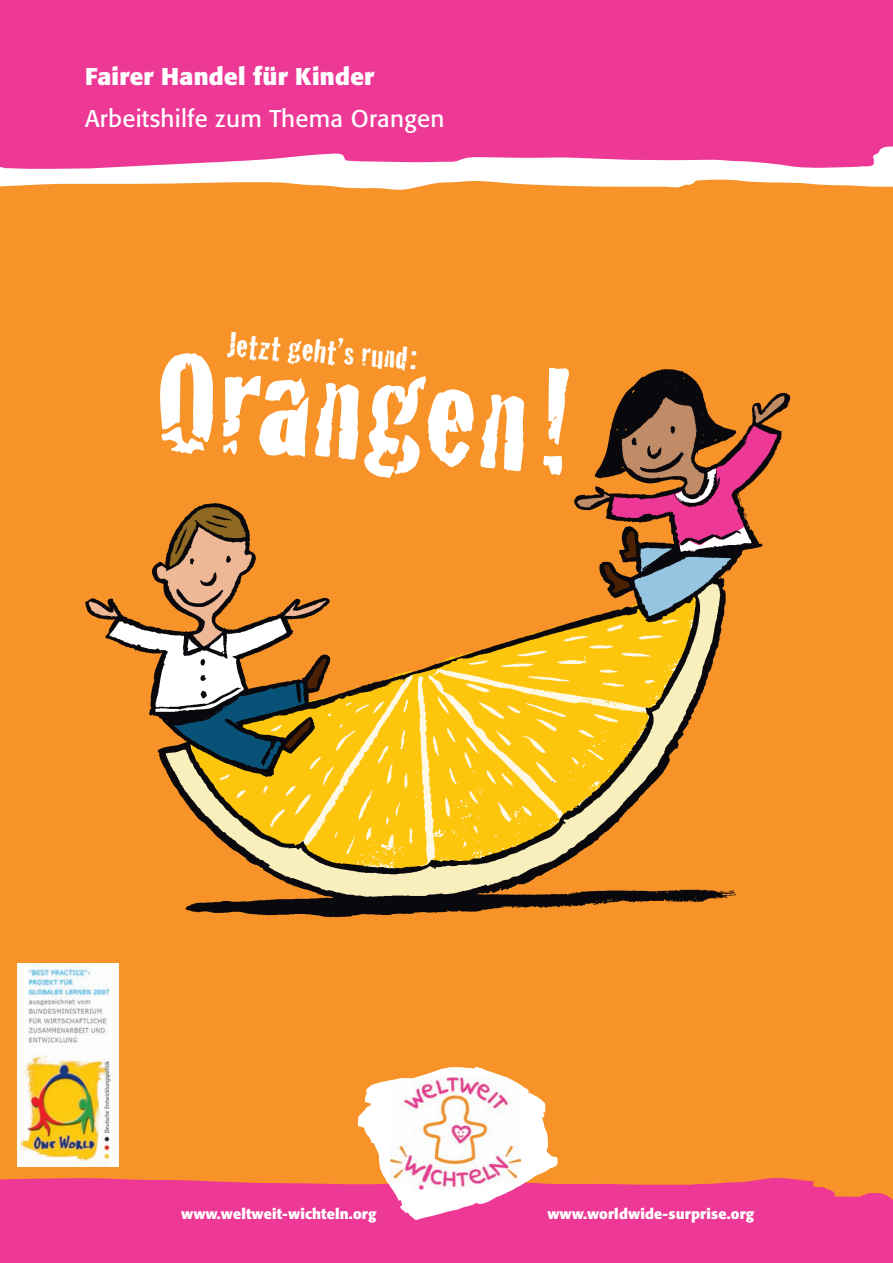
<style>
.page{position:relative;width:893px;height:1263px;background:#f79328}
.page>*{position:absolute;margin:0;border:0;box-sizing:border-box;transform-origin:0 0}
.t1{font:151.8px "Cracked";color:#fff}
.t2{font:34.2px "Cracked";color:#fff}
.t3{font:24px "Formata";letter-spacing:.01em;color:#fff}
.t4{font:700 24px "Formata";letter-spacing:.01em;color:#fff}
.t5{font:700 14.4px "Formata";letter-spacing:.01em;color:#fff}
</style>
<div class="page">
<svg style="left:0;top:169px;width:893px;height:21px;fill:#fff"></svg>
<div style="left:0;top:1178px;width:893px;height:85px;background:#ed3896"></div>
<div style="left:0;top:0;width:893px;height:169px;background:#ed3896"></div>
<svg style="left:357px;top:1067px;width:201px;height:153px"></svg>
<img style="left:391px;top:1077px;width:129px;height:112px">
<img style="left:18px;top:963px;width:100px;height:204px">
<img style="left:50px;top:363px;width:741px;height:667px">
<h3 class="t4" style="left:85px;top:61px;width:291px">Fairer Handel für Kinder</h3>
<h3 class="t3" style="left:85px;top:104px;width:361px">Arbeitshilfe zum Thema Orangen</h3>
<h2 class="t2" style="left:229px;top:318px;width:191px;rotate:4deg">Jetzt geht’s rund:</h2>
<h1 class="t1" style="left:164px;top:278px;width:417px;rotate:4deg">Orangen!</h1>
<p class="t5" style="left:181px;top:1205px;width:197px">www.weltweit-wichteln.org</p>
<p class="t5" style="left:547px;top:1205px;width:208px">www.worldwide-surprise.org</p>
</div>
